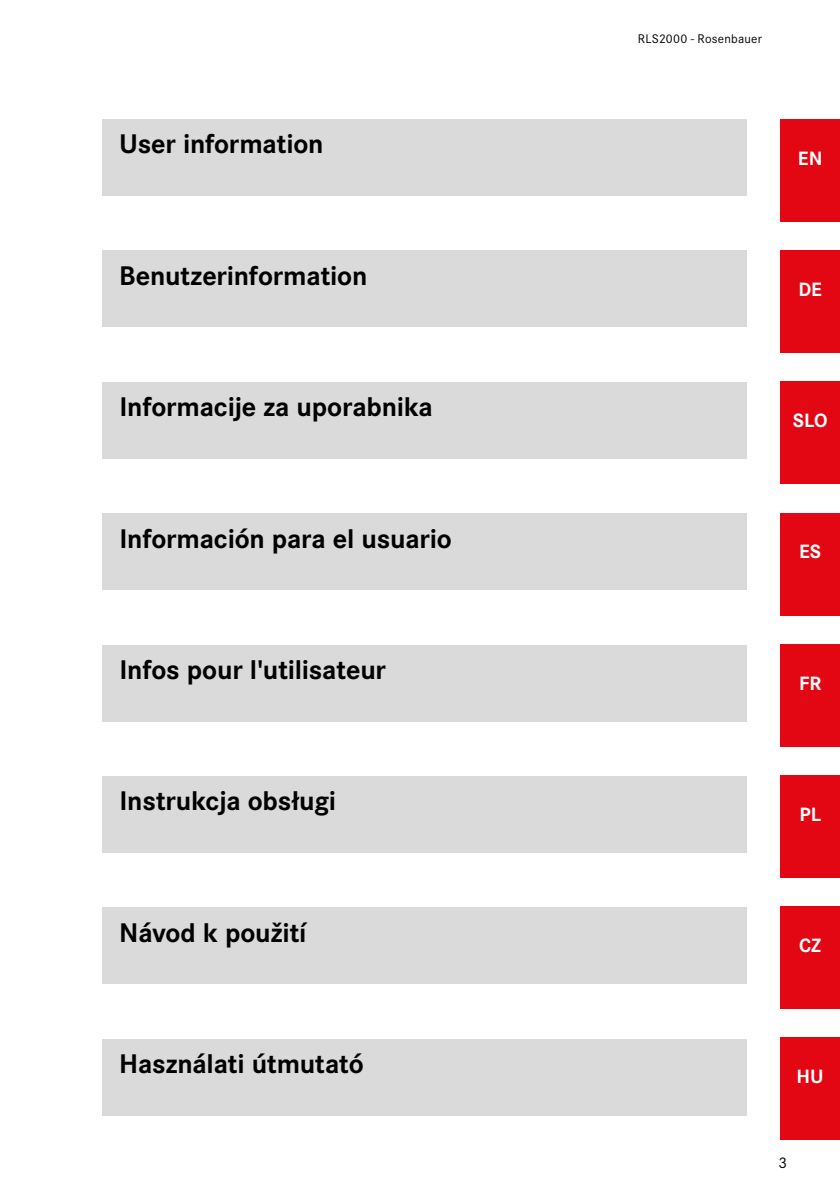
<style>
.page{position:relative;width:840px;height:1191px;background:#fff}
.page>*{position:absolute;margin:0;border:0;box-sizing:border-box;transform-origin:0 0}
.t1{font:700 28px "Corporate S Pro";letter-spacing:-.01em;color:#000}
.t2{font:700 20px "Corporate S Pro";color:#fff}
.t3{font:16px "Corporate S Pro";color:#000}
.t4{font:13px "Corporate S Pro";letter-spacing:.02em;color:#000}
</style>
<div class="page">
<div style="left:102px;top:119px;width:644px;height:77px;background:#dadada"></div>
<div style="left:780px;top:119px;width:59px;height:103px;background:#e30613"></div>
<div style="left:780px;top:250px;width:59px;height:103px;background:#e30613"></div>
<div style="left:780px;top:381px;width:59px;height:103px;background:#e30613"></div>
<div style="left:780px;top:512px;width:59px;height:103px;background:#e30613"></div>
<div style="left:780px;top:644px;width:59px;height:102px;background:#e30613"></div>
<div style="left:780px;top:906px;width:59px;height:103px;background:#e30613"></div>
<div style="left:780px;top:775px;width:59px;height:102px;background:#e30613"></div>
<div style="left:780px;top:1037px;width:59px;height:103px;background:#e30613"></div>
<div style="left:102px;top:250px;width:644px;height:77px;background:#dadada"></div>
<div style="left:102px;top:382px;width:644px;height:76px;background:#dadada"></div>
<div style="left:102px;top:645px;width:644px;height:76px;background:#dadada"></div>
<div style="left:102px;top:513px;width:644px;height:77px;background:#dadada"></div>
<div style="left:102px;top:907px;width:644px;height:77px;background:#dadada"></div>
<div style="left:102px;top:776px;width:644px;height:77px;background:#dadada"></div>
<div style="left:102px;top:1039px;width:644px;height:76px;background:#dadada"></div>
<p class="t1" style="left:119px;top:122px;width:206px">User information</p>
<p class="t1" style="left:119px;top:253px;width:249px">Benutzerinformation</p>
<p class="t1" style="left:119px;top:385px;width:314px">Informacije za uporabnika</p>
<p class="t1" style="left:119px;top:516px;width:333px">Información para el usuario</p>
<p class="t1" style="left:119px;top:647px;width:268px">Infos pour l'utilisateur</p>
<p class="t1" style="left:119px;top:779px;width:218px">Instrukcja obsługi</p>
<p class="t1" style="left:119px;top:910px;width:189px">Návod k použití</p>
<p class="t1" style="left:119px;top:1041px;width:246px">Használati útmutató</p>
<p class="t4" style="left:637px;top:29px;width:126px">RLS2000 - Rosenbauer</p>
<p class="t2" style="left:797px;top:142px;width:26px">EN</p>
<p class="t2" style="left:797px;top:273px;width:25px">DE</p>
<p class="t2" style="left:792px;top:405px;width:36px">SLO</p>
<p class="t2" style="left:798px;top:536px;width:24px">ES</p>
<p class="t2" style="left:798px;top:667px;width:24px">FR</p>
<p class="t2" style="left:798px;top:798px;width:23px">PL</p>
<p class="t2" style="left:798px;top:929px;width:23px">CZ</p>
<p class="t2" style="left:796px;top:1060px;width:29px">HU</p>
<p class="t3" style="left:778px;top:1150px;width:10px">3</p>
</div>
